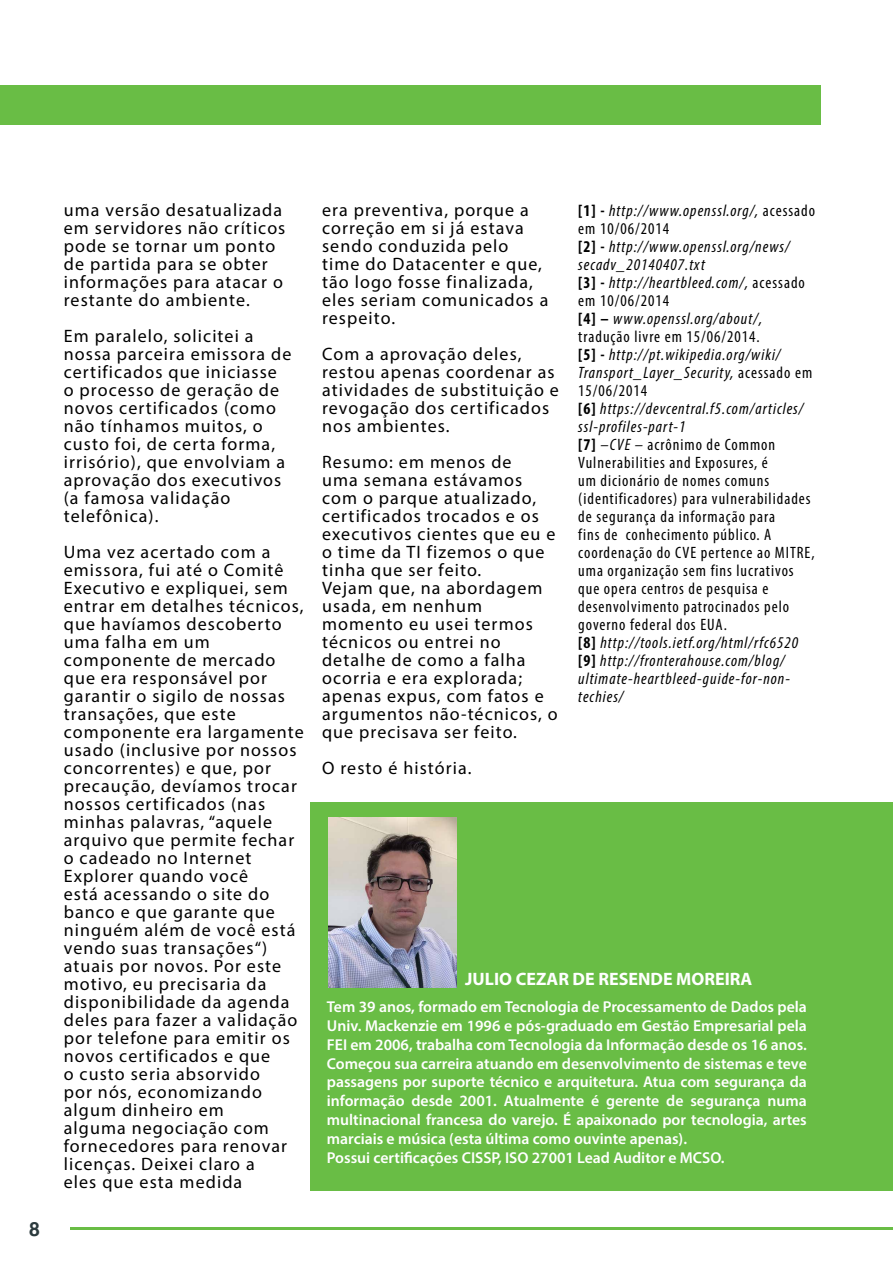
<style>
.page{position:relative;width:893px;height:1263px;background:#fff}
.page>*{position:absolute;margin:0;border:0;box-sizing:border-box;transform-origin:0 0}
.t1{font:700 19.5px "Helvetica";color:#2c3b3e}
.t2{font:18px/18px "Myriad Pro";letter-spacing:.06em;color:#000}
.t3{font:700 18px "Myriad Pro";color:#fff}
.t4{font:condensed 16.5px/18px "Myriad Pro";letter-spacing:.06em;color:#000}
.t5{font:600 15.75px/18.9px "Myriad Pro";color:#fff}
.s1{font-weight:700}
.s2{font-style:italic}
</style>
<div class="page">
<div style="left:0;top:85px;width:821px;height:39px;background:#69bd45"></div>
<div style="left:311px;top:802px;width:582px;height:389px;background:#69bd45"></div>
<img style="left:329px;top:817px;width:128px;height:170px">
<hr style="left:71px;top:1227px;width:822px;height:2px;background:#69bd45">
<p class="t1" style="left:29px;top:1213px;width:12px">8</p>
<p class="t2" style="left:64px;top:201px;width:223px">uma versão desatualizada em servidores não críticos pode se tornar um ponto de partida para se obter informações para atacar o restante do ambiente.</p>
<p class="t2" style="left:64px;top:327px;width:229px">Em paralelo, solicitei a nossa parceira emissora de certificados que iniciasse o processo de geração de novos certificados (como não tínhamos muitos, o custo foi, de certa forma, irrisório), que envolviam a aprovação dos executivos (a famosa validação telefônica).</p>
<p class="t2" style="left:64px;top:543px;width:242px">Uma vez acertado com a emissora, fui até o Comitê<br>Executivo e expliquei, sem entrar em detalhes técnicos, que havíamos descoberto uma falha em um componente de mercado que era responsável por garantir o sigilo de nossas transações, que este componente era largamente usado (inclusive por nossos concorrentes) e que, por precaução, devíamos trocar nossos certificados (nas minhas palavras, “aquele arquivo que permite fechar o cadeado no Internet<br>Explorer quando você<br>está acessando o site do banco e que garante que ninguém além de você está vendo suas transações“) atuais por novos. Por este motivo, eu precisaria da disponibilidade da agenda deles para fazer a validação por telefone para emitir os novos certificados e que<br>o custo seria absorvido<br>por nós, economizando algum dinheiro em<br>alguma negociação com fornecedores para renovar licenças. Deixei claro a<br>eles que esta medida</p>
<p class="t2" style="left:322px;top:201px;width:228px">era preventiva, porque a correção em si já estava sendo conduzida pelo time do Datacenter e que, tão logo fosse finalizada, eles seriam comunicados a respeito.</p>
<p class="t2" style="left:322px;top:345px;width:238px">Com a aprovação deles, restou apenas coordenar as atividades de substituição e revogação dos certificados nos ambientes.</p>
<p class="t2" style="left:322px;top:453px;width:237px">Resumo: em menos de<br>uma semana estávamos com o parque atualizado, certificados trocados e os executivos cientes que eu e o time da TI fizemos o que tinha que ser feito.<br>Vejam que, na abordagem usada, em nenhum momento eu usei termos técnicos ou entrei no detalhe de como a falha ocorria e era explorada; apenas expus, com fatos e argumentos não-técnicos, o que precisava ser feito.</p>
<p class="t2" style="left:322px;top:759px;width:151px">O resto é história.</p>
<p class="t4" style="left:578px;top:201px;width:238px"><span class="s1">[1] -</span> <span class="s2">http://www.openssl.org/,</span> acessado em 10/06/2014<br><span class="s1">[2] -</span> <span class="s2">http://www.openssl.org/news/ secadv_20140407.txt<br></span><span class="s1">[3] -</span> <span class="s2">http://heartbleed.com/,</span> acessado em 10/06/2014<br><span class="s1">[4] –</span> <span class="s2">www.openssl.org/about/, </span>tradução livre em 15/06/2014.<br><span class="s1">[5] -</span> <span class="s2">http://pt.wikipedia.org/wiki/<br>Transport_Layer_Security,</span> acessado em<br>15/06/2014<br><span class="s1">[6]</span> <span class="s2">https://devcentral.f5.com/articles/ ssl-profiles-part-1<br></span><span class="s1">[7]</span> <span class="s2">–CVE –</span> acrônimo de Common<br>Vulnerabilities and Exposures, é<br>um dicionário de nomes comuns (identificadores) para vulnerabilidades de segurança da informação para<br>fins de conhecimento público. A coordenação do CVE pertence ao MITRE, uma organização sem fins lucrativos que opera centros de pesquisa e desenvolvimento patrocinados pelo governo federal dos EUA.<br><span class="s1">[8]</span> <span class="s2">http://tools.ietf.org/html/rfc6520 </span><span class="s1">[9]</span> <span class="s2">http://fronterahouse.com/blog/ ultimate-heartbleed-guide-for-non&shy;techies/</span></p>
<p class="t3" style="left:465px;top:967px;width:289px">JULIO CEZAR DE RESENDE MOREIRA</p>
<p class="t5" style="left:327px;top:997px;width:482px">Tem 39 anos, formado em Tecnologia de Processamento de Dados pela Univ. Mackenzie em 1996 e pós-graduado em Gestão Empresarial pela FEI em 2006, trabalha com Tecnologia da Informação desde os 16 anos.<br>Começou sua carreira atuando em desenvolvimento de sistemas e teve passagens por suporte técnico e arquitetura. Atua com segurança da informação desde 2001. Atualmente é gerente de segurança numa multinacional francesa do varejo. É apaixonado por tecnologia, artes marciais e música (esta última como ouvinte apenas).<br>Possui certificações CISSP, ISO 27001 Lead Auditor e MCSO.</p>
</div>
